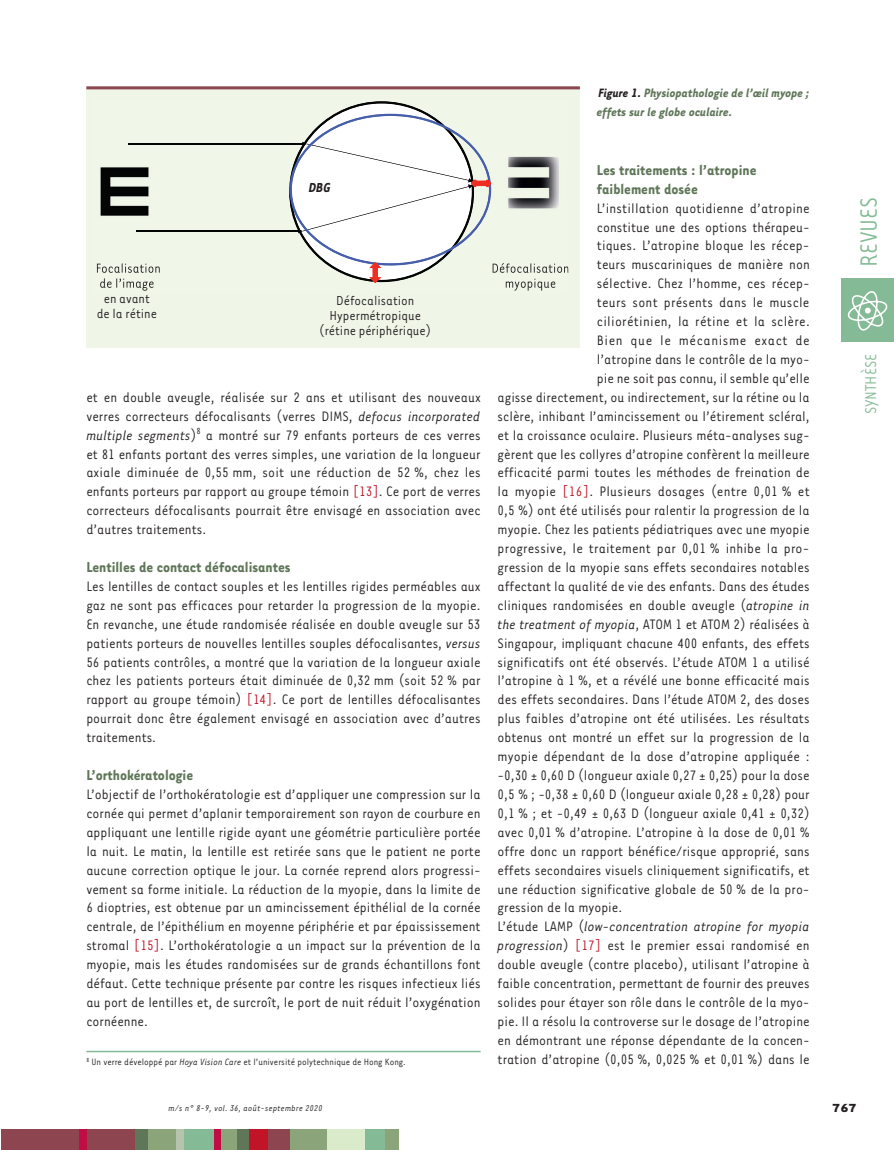
<style>
.page{position:relative;width:894px;height:1150px;background:#fff}
.page>*{position:absolute;margin:0;border:0;box-sizing:border-box;transform-origin:0 0}
.t1{font:27px "Tarzana Narrow";color:#84ba95}
.t2{font:18px "Tarzana Narrow";color:#84ba95}
.t3{font:700 16.5px/18.9px "Tarzana Narrow";color:#5f7659}
.t4{font:15.75px/18.9px "Tarzana Narrow";color:#231f20;text-align:justify}
.t5{font:italic 15.75px "Tarzana Narrow";color:#231f20}
.t6{font:15.75px "Tarzana Narrow";letter-spacing:.02em;color:#231f20}
.t7{font:15.75px "Tarzana Narrow";letter-spacing:.04em;color:#231f20}
.t8{font:15px/15px "Tarzana Narrow";color:#231f20;text-align:center}
.t9{font:italic 700 15px "Tarzana Narrow";color:#231f20}
.t10{font:italic 700 13.95px/18.9px "Tarzana Narrow";color:#5f7659}
.t11{font:700 13.5px "Tarzana Wide";color:#231f20}
.t12{font:10.5px "Tarzana Narrow";color:#231f20}
.t13{font:italic 9.75px "Tarzana Narrow";letter-spacing:.025em;color:#231f20}
.s1{color:#231f20}
.s2{font-style:italic}
.s3{color:#c11527}
.s4{font-style:normal}
</style>
<div class="page">
<div style="left:841px;top:278px;width:52px;height:64px;background:#84ba95"></div>
<svg style="left:847px;top:291px;width:40px;height:39px"></svg>
<div style="left:1px;top:1128px;width:134px;height:21px;background:#8d454f"></div>
<div style="left:236px;top:1128px;width:13px;height:21px;background:#5f7659"></div>
<div style="left:79px;top:1128px;width:8px;height:21px;background:#c10d45"></div>
<div style="left:135px;top:1128px;width:21px;height:21px;background:#5f7659"></div>
<div style="left:148px;top:1128px;width:30px;height:21px;background:#8ba479"></div>
<div style="left:176px;top:1128px;width:9px;height:21px;background:#b6c4ad"></div>
<div style="left:185px;top:1128px;width:29px;height:21px;background:#84ba95"></div>
<div style="left:218px;top:1128px;width:19px;height:21px;background:#8ba479"></div>
<div style="left:214px;top:1128px;width:6px;height:21px;background:#c10d45"></div>
<div style="left:249px;top:1128px;width:27px;height:21px;background:#c11527"></div>
<div style="left:288px;top:1128px;width:39px;height:21px;background:#8ba479"></div>
<div style="left:268px;top:1128px;width:21px;height:21px;background:#8d454f"></div>
<div style="left:327px;top:1128px;width:39px;height:21px;background:#daebcb"></div>
<div style="left:365px;top:1128px;width:21px;height:21px;background:#84ba95"></div>
<div style="left:385px;top:1128px;width:13px;height:21px;background:#8ba479"></div>
<hr style="left:86px;top:1050px;width:394px;height:2px;background:#84ba95">
<div style="left:86px;top:86px;width:494px;height:262px;background:#eff6e8"></div>
<img style="left:96px;top:143px;width:447px;height:148px">
<img style="left:128px;top:144px;width:161px;height:1px">
<img style="left:136px;top:231px;width:153px;height:1px">
<svg style="left:97px;top:263px;width:63px;height:27px"></svg>
<svg style="left:289px;top:101px;width:278px;height:189px"></svg>
<img style="left:471px;top:179px;width:20px;height:8px">
<img style="left:369px;top:262px;width:12px;height:21px">
<hr style="left:86px;top:86px;width:494px;height:3px;background:#8d454f">
<p class="t10" style="left:597px;top:83px;width:214px"><span class="s1">Figure 1.</span> Physiopathologie de l’œil myope ; effets sur le globe oculaire.</p>
<p class="t9" style="left:309px;top:178px;width:23px">DBG</p>
<p class="t8" style="left:97px;top:290px;width:62px">en avant de la rétine</p>
<p class="t8" style="left:319px;top:292px;width:113px">Défocalisation<br>Hypermétropique (rétine périphérique)</p>
<p class="t4" style="left:86px;top:387px;width:396px">et en double aveugle, réalisée sur 2 ans et utilisant des nouveaux verres correcteurs défocalisants (verres DIMS, <span class="s2">defocus incorporated multiple segments</span>)<sup>8</sup> a montré sur 79 enfants porteurs de ces verres et 81 enfants portant des verres simples, une variation de la longueur axiale diminuée de 0,55 mm, soit une réduction de 52 %, chez les enfants porteurs par rapport au groupe témoin <span class="s3">[13]</span>. Ce port de verres correcteurs défocalisants pourrait être envisagé en association avec d’autres traitements.</p>
<p class="t3" style="left:86px;top:556px;width:206px">Lentilles de contact défocalisantes</p>
<p class="t4" style="left:86px;top:576px;width:396px">Les lentilles de contact souples et les lentilles rigides perméables aux gaz ne sont pas efficaces pour retarder la progression de la myopie.<br>En revanche, une étude randomisée réalisée en double aveugle sur 53 patients porteurs de nouvelles lentilles souples défocalisantes, <span class="s2">versus </span>56 patients contrôles, a montré que la variation de la longueur axiale chez les patients porteurs était diminuée de 0,32 mm (soit 52 % par rapport au groupe témoin) <span class="s3">[14]</span>. Ce port de lentilles défocalisantes pourrait donc être également envisagé en association avec d’autres traitements.</p>
<p class="t3" style="left:86px;top:764px;width:108px">L’orthokératologie</p>
<p class="t4" style="left:86px;top:784px;width:396px">L’objectif de l’orthokératologie est d’appliquer une compression sur la cornée qui permet d’aplanir temporairement son rayon de courbure en appliquant une lentille rigide ayant une géométrie particulière portée la nuit. Le matin, la lentille est retirée sans que le patient ne porte aucune correction optique le jour. La cornée reprend alors progressi&shy;vement sa forme initiale. La réduction de la myopie, dans la limite de 6 dioptries, est obtenue par un amincissement épithélial de la cornée centrale, de l’épithélium en moyenne périphérie et par épaississement stromal <span class="s3">[15]</span>. L’orthokératologie a un impact sur la prévention de la myopie, mais les études randomisées sur de grands échantillons font défaut. Cette technique présente par contre les risques infectieux liés au port de lentilles et, de surcroît, le port de nuit réduit l’oxygénation cornéenne.</p>
<p class="t12" style="left:86px;top:1055px;width:321px"><sup>8</sup> Un verre développé par <span class="s2">Hoya Vision Care</span> et l’université polytechnique de Hong Kong.</p>
<p class="t3" style="left:597px;top:159px;width:161px">Les traitements : l’atropine faiblement dosée</p>
<p class="t4" style="left:597px;top:198px;width:214px">L’instillation quotidienne d’atropine</p>
<p class="t4" style="left:597px;top:217px;width:214px">constitue une des options thérapeu-</p>
<p class="t4" style="left:597px;top:235px;width:214px">tiques. L’atropine bloque les récep-</p>
<p class="t4" style="left:597px;top:254px;width:214px">teurs muscariniques de manière non</p>
<p class="t4" style="left:597px;top:273px;width:214px">sélective. Chez l’homme, ces récep-</p>
<p class="t4" style="left:597px;top:292px;width:214px">teurs sont présents dans le muscle</p>
<p class="t6" style="left:597px;top:312px;width:214px">ciliorétinien, la rétine et la sclère.</p>
<p class="t7" style="left:597px;top:331px;width:214px">Bien que le mécanisme exact de</p>
<p class="t4" style="left:597px;top:349px;width:214px">l’atropine dans le contrôle de la myo-</p>
<p class="t4" style="left:597px;top:368px;width:214px">pie ne soit pas connu, il semble qu’elle</p>
<p class="t4" style="left:497px;top:387px;width:313px">agisse directement, ou indirectement, sur la rétine ou la</p>
<p class="t4" style="left:497px;top:406px;width:313px">sclère, inhibant l’amincissement ou l’étirement scléral,</p>
<p class="t4" style="left:497px;top:424px;width:313px">et la croissance oculaire. Plusieurs méta-analyses sug-</p>
<p class="t4" style="left:497px;top:443px;width:313px">gèrent que les collyres d’atropine confèrent la meilleure</p>
<p class="t4" style="left:497px;top:462px;width:313px">efficacité parmi toutes les méthodes de freination de</p>
<p class="t4" style="left:497px;top:481px;width:313px">la myopie <span class="s3">[16]</span>. Plusieurs dosages (entre 0,01 % et</p>
<p class="t4" style="left:497px;top:500px;width:313px">0,5 %) ont été utilisés pour ralentir la progression de la</p>
<p class="t4" style="left:497px;top:519px;width:313px">myopie. Chez les patients pédiatriques avec une myopie</p>
<p class="t4" style="left:497px;top:538px;width:313px">progressive, le traitement par 0,01 % inhibe la pro-</p>
<p class="t4" style="left:497px;top:557px;width:313px">gression de la myopie sans effets secondaires notables</p>
<p class="t4" style="left:497px;top:576px;width:313px">affectant la qualité de vie des enfants. Dans des études</p>
<p class="t4" style="left:497px;top:595px;width:313px">cliniques randomisées en double aveugle (<span class="s2">atropine in</span></p>
<p class="t4" style="left:497px;top:613px;width:313px"><span class="s2">the treatment of myopia</span>, ATOM 1 et ATOM 2) réalisées à</p>
<p class="t4" style="left:497px;top:632px;width:313px">Singapour, impliquant chacune 400 enfants, des effets</p>
<p class="t4" style="left:497px;top:651px;width:313px">significatifs ont été observés. L’étude ATOM 1 a utilisé</p>
<p class="t4" style="left:497px;top:670px;width:313px">l’atropine à 1 %, et a révélé une bonne efficacité mais</p>
<p class="t4" style="left:497px;top:689px;width:313px">des effets secondaires. Dans l’étude ATOM 2, des doses</p>
<p class="t4" style="left:497px;top:708px;width:313px">plus faibles d’atropine ont été utilisées. Les résultats</p>
<p class="t4" style="left:497px;top:727px;width:313px">obtenus ont montré un effet sur la progression de la</p>
<p class="t4" style="left:497px;top:746px;width:313px">myopie dépendant de la dose d’atropine appliquée :</p>
<p class="t4" style="left:497px;top:765px;width:313px">-0,30 ± 0,60 D (longueur axiale 0,27 ± 0,25) pour la dose</p>
<p class="t4" style="left:497px;top:784px;width:313px">0,5 % ; -0,38 ± 0,60 D (longueur axiale 0,28 ± 0,28) pour</p>
<p class="t4" style="left:497px;top:802px;width:313px">0,1 % ; et -0,49 ± 0,63 D (longueur axiale 0,41 ± 0,32)</p>
<p class="t4" style="left:497px;top:821px;width:313px">avec 0,01 % d’atropine. L’atropine à la dose de 0,01 %</p>
<p class="t4" style="left:497px;top:840px;width:313px">offre donc un rapport bénéfice/risque approprié, sans</p>
<p class="t4" style="left:497px;top:859px;width:313px">effets secondaires visuels cliniquement significatifs, et</p>
<p class="t4" style="left:497px;top:878px;width:313px">une réduction significative globale de 50 % de la pro-</p>
<p class="t4" style="left:497px;top:897px;width:126px">gression de la myopie.</p>
<p class="t5" style="left:497px;top:916px;width:313px"><span class="s4">L’étude LAMP (</span>low-concentration atropine for myopia</p>
<p class="t4" style="left:497px;top:935px;width:313px"><span class="s2">progression</span>) <span class="s3">[17]</span> est le premier essai randomisé en</p>
<p class="t4" style="left:497px;top:954px;width:313px">double aveugle (contre placebo), utilisant l’atropine à</p>
<p class="t4" style="left:497px;top:973px;width:313px">faible concentration, permettant de fournir des preuves</p>
<p class="t4" style="left:497px;top:991px;width:313px">solides pour étayer son rôle dans le contrôle de la myo-</p>
<p class="t4" style="left:497px;top:1010px;width:313px">pie. Il a résolu la controverse sur le dosage de l’atropine</p>
<p class="t4" style="left:497px;top:1029px;width:313px">en démontrant une réponse dépendante de la concen-</p>
<p class="t4" style="left:497px;top:1048px;width:313px">tration d’atropine (0,05 %, 0,025 % et 0,01 %) dans le</p>
<h1 class="t1" style="left:852px;top:266px;width:71px;rotate:-90deg">REVUES</h1>
<p class="t2" style="left:859px;top:414px;width:62px;rotate:-90deg">SYNTHÈSE</p>
<p class="t13" style="left:169px;top:1101px;width:155px">m/s n° 8-9, vol. 36, août-septembre 2020</p>
<p class="t11" style="left:832px;top:1098px;width:26px">767</p>
</div>
